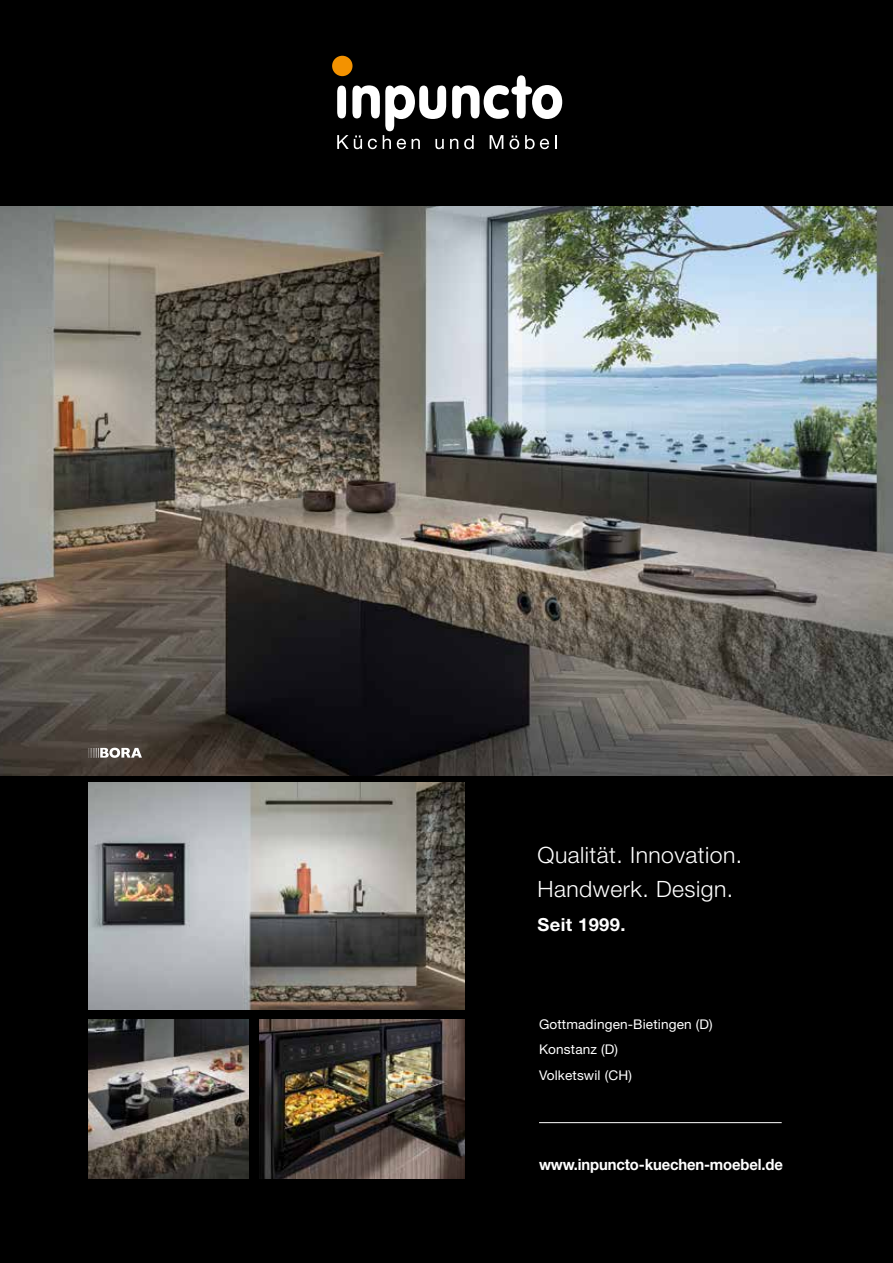
<style>
.page{position:relative;width:893px;height:1263px;background:#000}
.page>*{position:absolute;margin:0;border:0;box-sizing:border-box;transform-origin:0 0}
.t1{font:300 22.5px/33.9px "Helvetica Neue LT Std";letter-spacing:.02em;color:#fff}
.t2{font:700 18px "Helvetica Neue LT Std";letter-spacing:.02em;color:#fff}
.t3{font:700 15.6px "Helvetica Neue LT Std";letter-spacing:-.01em;color:#fff;scale:.95 1}
.t4{font:13.35px/25px "Helvetica Neue LT Std";letter-spacing:.01em;color:#fff}
</style>
<div class="page">
<svg style="left:337px;top:75px;width:225px;height:74px"></svg>
<div style="left:332px;top:56px;width:20px;height:20px;background:#f39200;border-radius:50%"></div>
<img style="left:89px;top:782px;width:376px;height:228px">
<img style="left:89px;top:1019px;width:160px;height:159px">
<img style="left:260px;top:1019px;width:205px;height:159px">
<img style="left:0;top:207px;width:893px;height:569px">
<hr style="left:539px;top:1122px;width:243px;height:1px;background:#fff">
<svg style="left:89px;top:748px;width:53px;height:10px"></svg>
<h1 class="t1" style="left:537px;top:837px;width:206px">Qualität. Innovation.<br>Handwerk. Design.</h1>
<h2 class="t2" style="left:537px;top:913px;width:89px">Seit 1999.</h2>
<p class="t4" style="left:539px;top:1012px;width:175px">Gottmadingen-Bietingen (D)<br>Konstanz (D)<br>Volketswil (CH)</p>
<p class="t3" style="left:539px;top:1155px;width:258px">www.inpuncto-kuechen-moebel.de</p>
</div>
